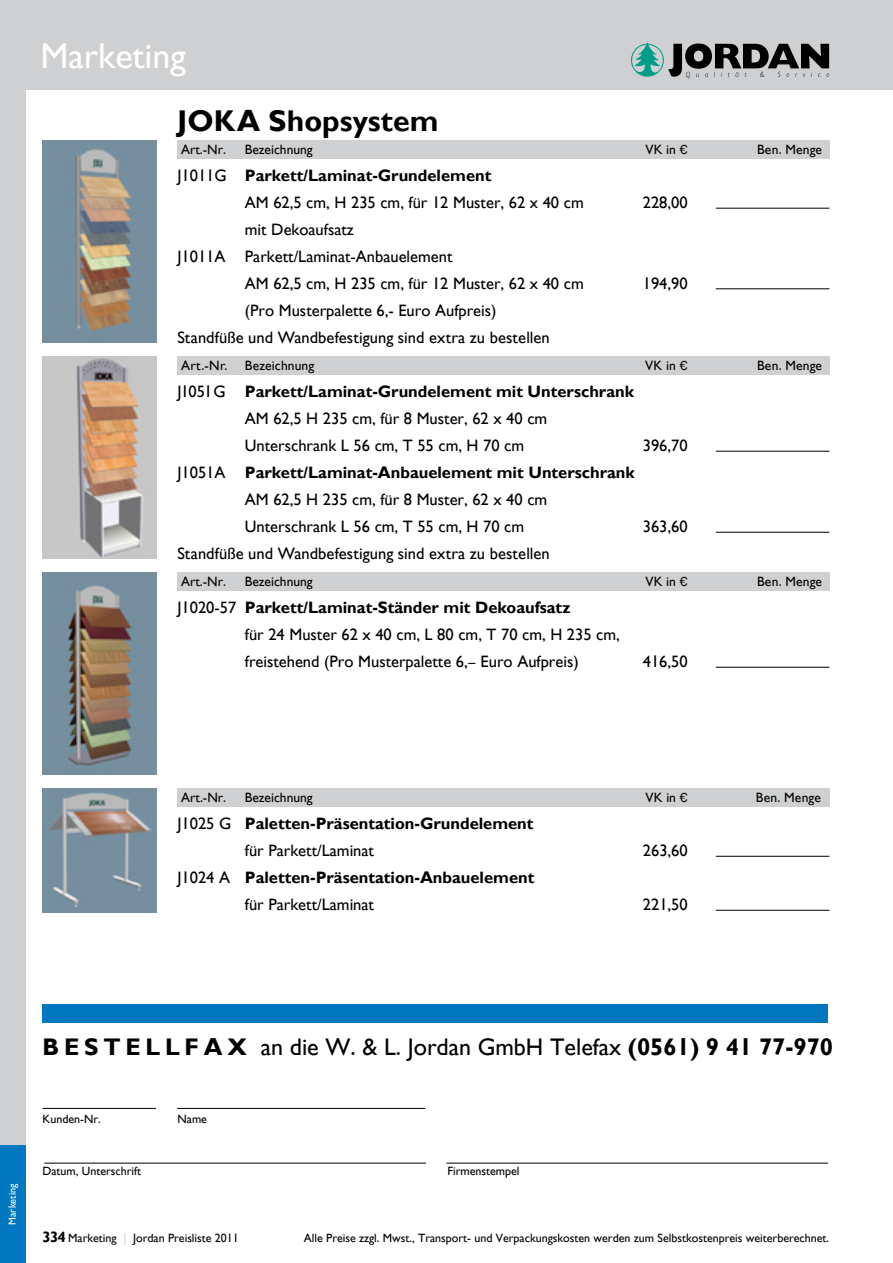
<style>
.page{position:relative;width:893px;height:1263px;background:#fff}
.page>*{position:absolute;margin:0;border:0;box-sizing:border-box;transform-origin:0 0}
.t1{font:36px "Gill Sans";color:#fff}
.t2{font:700 30px "Gill Sans";letter-spacing:.005em;color:#000}
.t3{font:24px "Gill Sans";color:#000}
.t4{font:16.5px "Gill Sans";color:#000}
.t5{font:700 16.5px "Gill Sans";color:#000}
.t6{font:13.5px "Gill Sans";color:#000}
.t7{font:13.5px "Gill Sans";letter-spacing:.02em;color:#000}
.t8{font:12px "Gill Sans";color:#000}
.t9{font:10.5px "Gill Sans";letter-spacing:.01em;color:#fff;scale:.95 1}
.s1{font-family:"Franklin Gothic"}
.s2{font-weight:400}
.s3{font-weight:700}
.s4{font-weight:700;font-size:15px}
.s5{color:#ced0d2}
</style>
<div class="page">
<div style="left:0;top:68px;width:26px;height:1080px;background:#ced0d2"></div>
<div style="left:0;top:0;width:893px;height:89px;background:#ced0d2"></div>
<svg style="left:631px;top:42px;width:198px;height:36px"></svg>
<div style="left:0;top:1146px;width:26px;height:117px;background:#0077be"></div>
<hr style="left:43px;top:1108px;width:113px;height:1px;background:#000">
<hr style="left:44px;top:1163px;width:382px;height:1px;background:#000">
<hr style="left:446px;top:1163px;width:382px;height:1px;background:#000">
<div style="left:43px;top:1005px;width:785px;height:18px;background:#0077be"></div>
<hr style="left:177px;top:1108px;width:248px;height:1px;background:#000">
<div style="left:177px;top:140px;width:652px;height:18px;background:#ced0d2"></div>
<div style="left:177px;top:788px;width:653px;height:18px;background:#ced0d2"></div>
<img style="left:43px;top:788px;width:113px;height:124px">
<img style="left:43px;top:356px;width:113px;height:203px">
<div style="left:177px;top:572px;width:652px;height:18px;background:#ced0d2"></div>
<img style="left:43px;top:572px;width:113px;height:203px">
<img style="left:43px;top:140px;width:113px;height:203px">
<div style="left:177px;top:356px;width:652px;height:18px;background:#ced0d2"></div>
<hr style="left:716px;top:910px;width:113px;height:1px;background:#000">
<hr style="left:716px;top:856px;width:113px;height:1px;background:#000">
<hr style="left:716px;top:667px;width:113px;height:1px;background:#000">
<hr style="left:716px;top:532px;width:113px;height:1px;background:#000">
<hr style="left:716px;top:451px;width:113px;height:1px;background:#000">
<hr style="left:716px;top:288px;width:113px;height:1px;background:#000">
<hr style="left:716px;top:208px;width:113px;height:1px;background:#000">
<h1 class="t1" style="left:40px;top:35px;width:147px">Marketing</h1>
<p class="t2" style="left:177px;top:103px;width:263px">JOKA Shopsystem</p>
<p class="t6" style="left:181px;top:141px;width:47px">Art.-Nr.</p>
<p class="t6" style="left:245px;top:141px;width:69px">Bezeichnung</p>
<p class="t6" style="left:645px;top:141px;width:44px">VK in <span class="s1">€</span></p>
<p class="t7" style="left:757px;top:141px;width:67px">Ben. Menge</p>
<p class="t5" style="left:177px;top:165px;width:316px"><span class="s2">J1011G</span> Parkett/Laminat-Grundelement</p>
<p class="t4" style="left:245px;top:193px;width:340px">AM 62,5 cm, H 235 cm, für 12 Muster, 62 x 40 cm</p>
<p class="t4" style="left:643px;top:193px;width:46px">228,00</p>
<p class="t4" style="left:245px;top:220px;width:110px">mit Dekoaufsatz</p>
<p class="t4" style="left:177px;top:247px;width:277px">J1011A Parkett/Laminat-Anbauelement</p>
<p class="t4" style="left:245px;top:274px;width:340px">AM 62,5 cm, H 235 cm, für 12 Muster, 62 x 40 cm</p>
<p class="t4" style="left:643px;top:274px;width:46px">194,90</p>
<p class="t4" style="left:245px;top:301px;width:253px">(Pro Musterpalette 6,- Euro Aufpreis)</p>
<p class="t4" style="left:177px;top:328px;width:374px">Standfüße und Wandbefestigung sind extra zu bestellen</p>
<p class="t6" style="left:181px;top:357px;width:48px">Art.-Nr.</p>
<p class="t6" style="left:245px;top:357px;width:71px">Bezeichnung</p>
<p class="t6" style="left:645px;top:357px;width:44px">VK in <span class="s1">€</span></p>
<p class="t7" style="left:757px;top:357px;width:67px">Ben. Menge</p>
<p class="t5" style="left:177px;top:381px;width:458px"><span class="s2">J1051G</span> Parkett/Laminat-Grundelement mit Unterschrank</p>
<p class="t4" style="left:245px;top:409px;width:304px">AM 62,5 H 235 cm, für 8 Muster, 62 x 40 cm</p>
<p class="t4" style="left:245px;top:436px;width:281px">Unterschrank L 56 cm, T 55 cm, H 70 cm</p>
<p class="t4" style="left:643px;top:436px;width:46px">396,70</p>
<p class="t5" style="left:177px;top:462px;width:459px"><span class="s2">J1051A</span> Parkett/Laminat-Anbauelement mit Unterschrank</p>
<p class="t4" style="left:245px;top:490px;width:304px">AM 62,5 H 235 cm, für 8 Muster, 62 x 40 cm</p>
<p class="t4" style="left:245px;top:517px;width:281px">Unterschrank L 56 cm, T 55 cm, H 70 cm</p>
<p class="t4" style="left:643px;top:517px;width:46px">363,60</p>
<p class="t4" style="left:177px;top:544px;width:374px">Standfüße und Wandbefestigung sind extra zu bestellen</p>
<p class="t6" style="left:181px;top:573px;width:47px">Art.-Nr.</p>
<p class="t6" style="left:245px;top:573px;width:69px">Bezeichnung</p>
<p class="t6" style="left:645px;top:573px;width:44px">VK in <span class="s1">€</span></p>
<p class="t7" style="left:757px;top:573px;width:67px">Ben. Menge</p>
<p class="t5" style="left:177px;top:597px;width:395px"><span class="s2">J1020-57</span> Parkett/Laminat-Ständer mit Dekoaufsatz</p>
<p class="t4" style="left:245px;top:625px;width:376px">für 24 Muster 62 x 40 cm, L 80 cm, T 70 cm, H 235 cm,</p>
<p class="t4" style="left:245px;top:652px;width:335px">freistehend (Pro Musterpalette 6,– Euro Aufpreis)</p>
<p class="t4" style="left:643px;top:652px;width:46px">416,50</p>
<p class="t6" style="left:181px;top:789px;width:47px">Art.-Nr.</p>
<p class="t6" style="left:245px;top:789px;width:69px">Bezeichnung</p>
<p class="t6" style="left:646px;top:789px;width:44px">VK in <span class="s1">€</span></p>
<p class="t7" style="left:756px;top:789px;width:67px">Ben. Menge</p>
<p class="t5" style="left:177px;top:813px;width:358px"><span class="s2">J1025 G</span> Paletten-Präsentation-Grundelement</p>
<p class="t4" style="left:245px;top:841px;width:131px">für Parkett/Laminat</p>
<p class="t4" style="left:643px;top:841px;width:46px">263,60</p>
<p class="t5" style="left:177px;top:867px;width:359px"><span class="s2">J1024 A</span> Paletten-Präsentation-Anbauelement</p>
<p class="t4" style="left:245px;top:895px;width:131px">für Parkett/Laminat</p>
<p class="t4" style="left:643px;top:895px;width:46px">221,50</p>
<p class="t9" style="left:6px;top:1225px;width:45px;rotate:-90deg">Marketing</p>
<p class="t3" style="left:43px;top:1033px;width:792px"><span class="s3">B E S T E L L F A X</span> an die W. &amp; L. Jordan GmbH Telefax <span class="s3">(0561) 9 41 77-970</span></p>
<p class="t8" style="left:43px;top:1111px;width:60px">Kunden-Nr.</p>
<p class="t8" style="left:178px;top:1111px;width:31px">Name</p>
<p class="t8" style="left:43px;top:1164px;width:100px">Datum, Unterschrift</p>
<p class="t8" style="left:448px;top:1164px;width:73px">Firmenstempel</p>
<p class="t8" style="left:43px;top:1230px;width:198px"><span class="s4">334</span> Marketing <span class="s5">|</span> Jordan Preisliste 2011</p>
<p class="t8" style="left:304px;top:1231px;width:527px">Alle Preise zzgl. Mwst., Transport- und Verpackungskosten werden zum Selbstkostenpreis weiterberechnet.</p>
</div>
